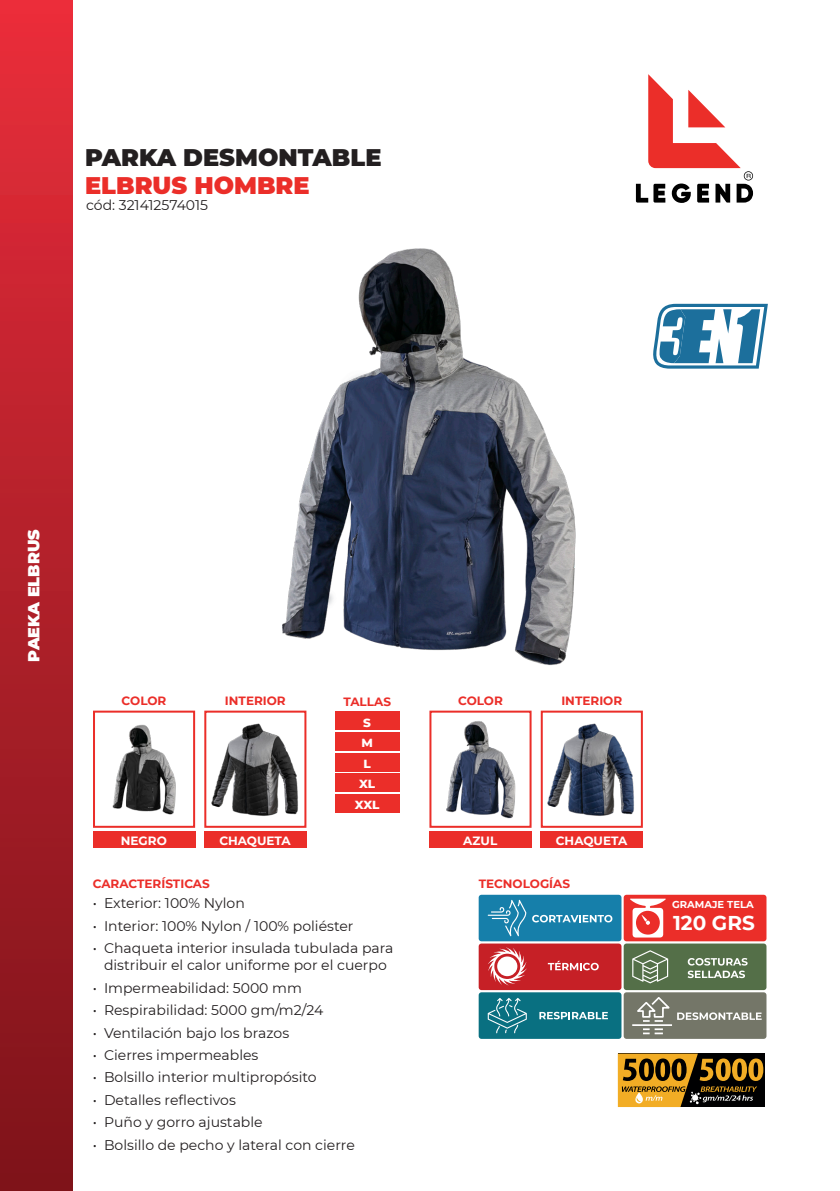
<style>
.page{position:relative;width:840px;height:1191px;background:#fff}
.page>*{position:absolute;margin:0;border:0;box-sizing:border-box;transform-origin:0 0}
.t1{font:900 24px "Montserrat";color:#231f20}
.t2{font:900 24px "Montserrat";color:#eb2e29}
.t3{font:700 20px "Montserrat";color:#fff}
.t4{font:900 16px "Montserrat";color:#fff}
.t5{font:14px/16.8px "Montserrat";color:#231f20;text-align:center}
.t6{font:700 12px "Montserrat";color:#eb2e29}
.t7{font:700 12px "Montserrat";color:#fff}
.t8{font:800 12px "Montserrat";color:#fff}
.t9{font:700 10px "Montserrat";color:#fff}
</style>
<div class="page">
<div style="left:93px;top:831px;width:102px;height:17px;background:#eb2e29"></div>
<div style="left:429px;top:831px;width:102px;height:17px;background:#eb2e29"></div>
<div style="left:204px;top:831px;width:102px;height:17px;background:#eb2e29"></div>
<div style="left:540px;top:831px;width:102px;height:17px;background:#eb2e29"></div>
<div style="left:334px;top:711px;width:65px;height:19px;background:#eb2e29"></div>
<div style="left:334px;top:732px;width:65px;height:19px;background:#eb2e29"></div>
<div style="left:334px;top:753px;width:65px;height:18px;background:#eb2e29"></div>
<div style="left:334px;top:773px;width:65px;height:19px;background:#eb2e29"></div>
<div style="left:334px;top:794px;width:65px;height:18px;background:#eb2e29"></div>
<div style="left:93px;top:710px;width:102px;height:118px;border:2px solid #eb2e29"></div>
<div style="left:429px;top:710px;width:102px;height:118px;border:2px solid #eb2e29"></div>
<div style="left:204px;top:710px;width:102px;height:118px;border:2px solid #eb2e29"></div>
<div style="left:540px;top:710px;width:102px;height:118px;border:2px solid #eb2e29"></div>
<img style="left:112px;top:724px;width:64px;height:91px">
<img style="left:446px;top:721px;width:70px;height:98px">
<img style="left:547px;top:723px;width:87px;height:93px">
<img style="left:211px;top:723px;width:87px;height:93px">
<div style="left:0;top:0;width:72px;height:1191px;background:linear-gradient(to bottom,#e82d3a,#7b1319)"></div>
<svg style="left:653px;top:304px;width:114px;height:65px"></svg>
<svg style="left:617px;top:1053px;width:146px;height:54px;background:#7a5a1b"></svg>
<div style="left:478px;top:894px;width:143px;height:47px;background:#167faa;border-radius:3px"></div>
<div style="left:623px;top:894px;width:143px;height:47px;background:#eb2e29;border-radius:3px"></div>
<div style="left:478px;top:943px;width:143px;height:47px;background:#c62026;border-radius:3px"></div>
<div style="left:478px;top:992px;width:143px;height:46px;background:#097081;border-radius:3px"></div>
<div style="left:623px;top:943px;width:143px;height:47px;background:#546f48;border-radius:3px"></div>
<div style="left:623px;top:992px;width:143px;height:46px;background:#747668;border-radius:3px"></div>
<svg style="left:532px;top:915px;width:80px;height:7px"></svg>
<svg style="left:487px;top:899px;width:39px;height:37px"></svg>
<svg style="left:547px;top:960px;width:51px;height:10px"></svg>
<svg style="left:488px;top:947px;width:38px;height:38px"></svg>
<svg style="left:539px;top:1011px;width:68px;height:8px"></svg>
<svg style="left:487px;top:998px;width:39px;height:35px"></svg>
<svg style="left:632px;top:997px;width:129px;height:38px"></svg>
<svg style="left:630px;top:898px;width:35px;height:39px"></svg>
<svg style="left:687px;top:958px;width:60px;height:20px"></svg>
<svg style="left:632px;top:950px;width:35px;height:33px"></svg>
<img style="left:282px;top:248px;width:294px;height:417px">
<svg style="left:635px;top:74px;width:117px;height:129px"></svg>
<p class="t1" style="left:85px;top:139px;width:298px">PARKA DESMONTABLE</p>
<p class="t2" style="left:85px;top:168px;width:226px">ELBRUS HOMBRE</p>
<p class="t5" style="left:86px;top:196px;width:123px">cód: 321412574015</p>
<p class="t4" style="left:22px;top:661px;width:134px;rotate:-90deg">PAEKA ELBRUS</p>
<p class="t6" style="left:122px;top:692px;width:46px">COLOR</p>
<p class="t6" style="left:225px;top:692px;width:62px">INTERIOR</p>
<p class="t6" style="left:343px;top:693px;width:49px">TALLAS</p>
<p class="t6" style="left:458px;top:692px;width:46px">COLOR</p>
<p class="t6" style="left:561px;top:692px;width:62px">INTERIOR</p>
<p class="t8" style="left:363px;top:713px;width:9px">S</p>
<p class="t8" style="left:361px;top:734px;width:13px">M</p>
<p class="t8" style="left:363px;top:755px;width:9px">L</p>
<p class="t8" style="left:359px;top:775px;width:17px">XL</p>
<p class="t8" style="left:354px;top:795px;width:26px">XXL</p>
<p class="t7" style="left:121px;top:831px;width:47px">NEGRO</p>
<p class="t7" style="left:219px;top:831px;width:73px">CHAQUETA</p>
<p class="t7" style="left:463px;top:831px;width:35px">AZUL</p>
<p class="t7" style="left:555px;top:831px;width:73px">CHAQUETA</p>
<p class="t6" style="left:93px;top:875px;width:119px">CARACTERÍSTICAS</p>
<p class="t5" style="left:93px;top:894px;width:154px">• Exterior: 100% Nylon</p>
<p class="t5" style="left:93px;top:917px;width:262px">• Interior: 100% Nylon / 100% poliéster</p>
<p class="t5" style="left:93px;top:939px;width:302px">• Chaqueta interior insulada tubulada para distribuir el calor uniforme por el cuerpo</p>
<p class="t5" style="left:93px;top:978px;width:211px">• Impermeabilidad: 5000 mm</p>
<p class="t5" style="left:93px;top:1001px;width:232px">• Respirabilidad: 5000 gm/m2/24</p>
<p class="t5" style="left:93px;top:1023px;width:198px">• Ventilación bajo los brazos</p>
<p class="t5" style="left:93px;top:1046px;width:167px">• Cierres impermeables</p>
<p class="t5" style="left:93px;top:1068px;width:225px">• Bolsillo interior multipropósito</p>
<p class="t5" style="left:93px;top:1091px;width:145px">• Detalles reflectivos</p>
<p class="t5" style="left:93px;top:1113px;width:171px">• Puño y gorro ajustable</p>
<p class="t5" style="left:93px;top:1136px;width:263px">• Bolsillo de pecho y lateral con cierre</p>
<p class="t6" style="left:478px;top:875px;width:93px">TECNOLOGÍAS</p>
<p class="t9" style="left:671px;top:897px;width:83px">GRAMAJE TELA</p>
<p class="t3" style="left:672px;top:908px;width:83px">120 GRS</p>
</div>
